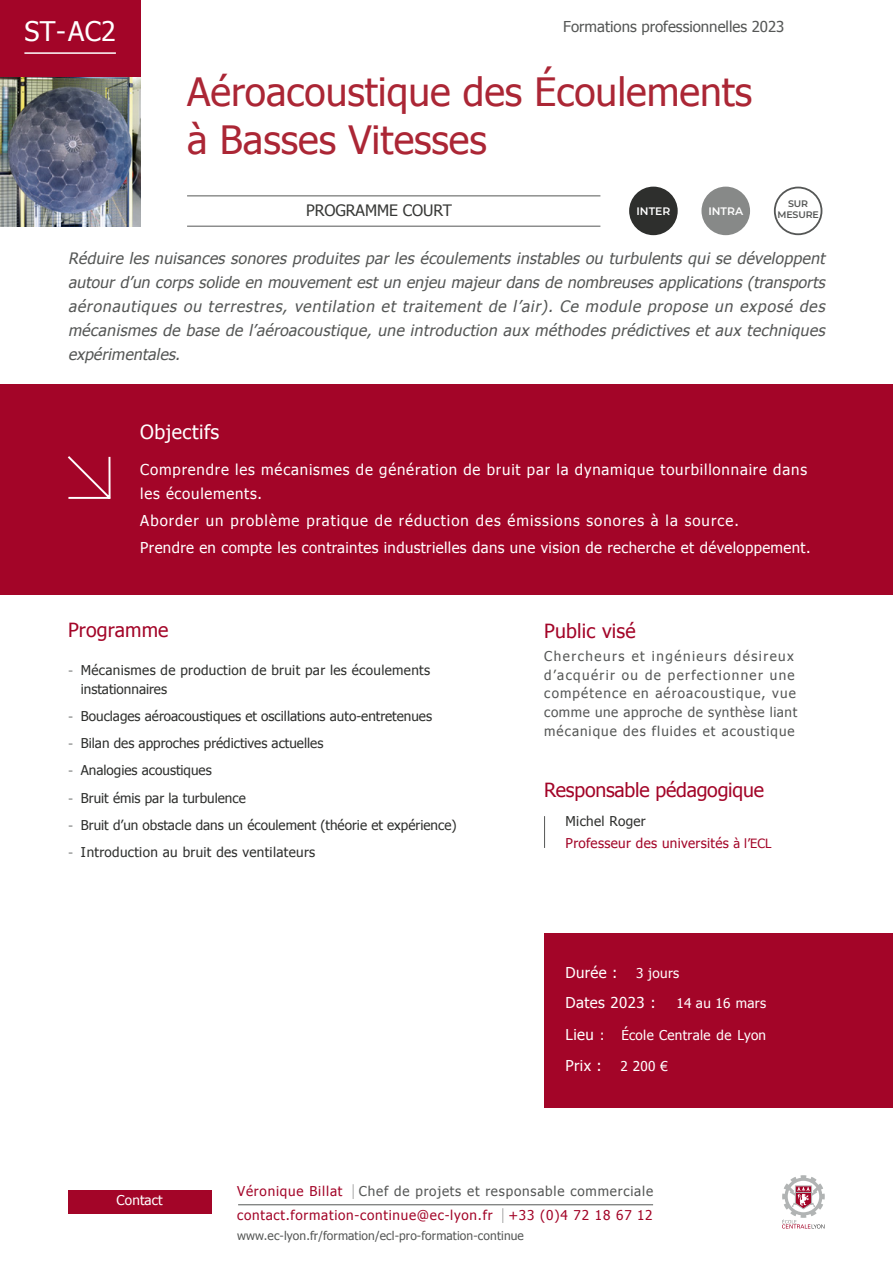
<style>
.page{position:relative;width:893px;height:1263px;background:#fff}
.page>*{position:absolute;margin:0;border:0;box-sizing:border-box;transform-origin:0 0}
.t1{font:39px/48px "Tahoma";color:#ab2635}
.t2{font:27px "Tahoma";color:#fff}
.t3{font:19.5px "Tahoma";letter-spacing:-.01em;color:#a30528}
.t4{font:19.5px "Tahoma";letter-spacing:.01em;color:#a30528}
.t5{font:19.5px "Tahoma";letter-spacing:.025em;color:#fff}
.t6{font:italic 15.75px/24px "Tahoma";color:#555756;text-align:justify}
.t7{font:15.75px "Tahoma";letter-spacing:-.005em;color:#383937}
.t8{font:15px/27px "Tahoma";letter-spacing:.025em;color:#fff}
.t9{font:15px/24px "Tahoma";letter-spacing:.055em;color:#fff}
.t10{font:15px "Tahoma";color:#555756}
.t11{font:13.5px/27.3px "Tahoma";color:#2e2f2d}
.t12{font:13.5px/18.8px "Tahoma";letter-spacing:.075em;color:#555756}
.t13{font:13.5px/18.8px "Tahoma";letter-spacing:.025em;color:#2e2f2d}
.t14{font:13.5px "Tahoma";letter-spacing:.045em;color:#a30528}
.t15{font:13.5px "Tahoma";letter-spacing:.025em;color:#fff}
.t16{font:13.5px/22.2px "Tahoma";letter-spacing:.025em;color:#a30528}
.t17{font:12px "Tahoma";letter-spacing:.01em;color:#555756}
.t18{font:600 10.8px "Montserrat";color:#fff}
.t19{font:600 9.45px/11.4px "Montserrat";letter-spacing:-.015em;color:#555756;text-align:center}
.s1{font-family:"Montserrat";font-weight:500;font-size:14.1px;color:#878988}
.s2{color:#2e2f2d}
.s3{font-size:12.75px}
.s4{font-size:13.5px}
.s5{color:#a30528}
.s6{font-family:"Montserrat";font-weight:500;font-size:21px;color:#000}
</style>
<div class="page">
<img style="left:0;top:77px;width:140px;height:149px">
<div style="left:0;top:385px;width:893px;height:210px;background:#a30528"></div>
<div style="left:0;top:0;width:140px;height:77px;background:#a30528"></div>
<div style="left:544px;top:933px;width:349px;height:175px;background:#a30528"></div>
<hr style="left:544px;top:816px;width:1px;height:32px;background:#555756">
<svg style="left:67px;top:456px;width:44px;height:43px"></svg>
<hr style="left:187px;top:196px;width:413px;height:1px;background:#555756">
<hr style="left:187px;top:226px;width:413px;height:1px;background:#555756">
<div style="left:630px;top:188px;width:47px;height:46px;background:#2e2f2d;border-radius:50%"></div>
<div style="left:629px;top:187px;width:49px;height:48px;border:2px solid #2e2f2d;border-radius:50%"></div>
<div style="left:702px;top:188px;width:47px;height:46px;background:#878988;border-radius:50%"></div>
<div style="left:701px;top:187px;width:49px;height:48px;border:2px solid #878988;border-radius:50%"></div>
<div style="left:774px;top:187px;width:48px;height:48px;border:2px solid #555756;border-radius:50%"></div>
<hr style="left:24px;top:52px;width:92px;height:2px;background:#fff">
<hr style="left:238px;top:1204px;width:415px;height:1px;background:#555756">
<div style="left:68px;top:1190px;width:143px;height:23px;background:#a30528"></div>
<svg style="left:782px;top:1175px;width:43px;height:53px"></svg>
<h2 class="t2" style="left:24px;top:13px;width:93px">ST-AC2</h2>
<p class="t10" style="left:563px;top:16px;width:223px">Formations professionnelles 2023</p>
<h1 class="t1" style="left:187px;top:66px;width:567px">Aéroacoustique des Écoulements à Basses Vitesses</h1>
<p class="t18" style="left:636px;top:203px;width:35px">INTER</p>
<p class="t18" style="left:708px;top:203px;width:36px">INTRA</p>
<p class="t19" style="left:777px;top:197px;width:43px">SUR<br>MESURE</p>
<p class="t7" style="left:306px;top:200px;width:147px">PROGRAMME COURT</p>
<p class="t6" style="left:68px;top:246px;width:762px">Réduire les nuisances sonores produites par les écoulements instables ou turbulents qui se développent autour d’un corps solide en mouvement est un enjeu majeur dans de nombreuses applications (transports aéronautiques ou terrestres, ventilation et traitement de l’air). Ce module propose un exposé des mécanismes de base de l’aéroacoustique, une introduction aux méthodes prédictives et aux techniques expérimentales.</p>
<p class="t5" style="left:140px;top:419px;width:80px">Objectifs</p>
<p class="t9" style="left:140px;top:456px;width:668px">Comprendre les mécanismes de génération de bruit par la dynamique tourbillonnaire dans les écoulements.</p>
<p class="t8" style="left:140px;top:506px;width:672px">Aborder un problème pratique de réduction des émissions sonores à la source.<br>Prendre en compte les contraintes industrielles dans une vision de recherche et développement.</p>
<p class="t4" style="left:68px;top:617px;width:102px">Programme</p>
<p class="t13" style="left:81px;top:660px;width:351px;text-indent:-13px"><span class="s1">‐</span> Mécanismes de production de bruit par les écoulements instationnaires</p>
<p class="t11" style="left:68px;top:702px;width:390px"><span class="s1">‐</span> Bouclages aéroacoustiques et oscillations auto-entretenues<br><span class="s1">‐</span> Bilan des approches prédictives actuelles<br><span class="s1">‐</span> Analogies acoustiques<br><span class="s1">‐</span> Bruit émis par la turbulence<br><span class="s1">‐</span> Bruit d’un obstacle dans un écoulement (théorie et expérience) <span class="s1">‐</span> Introduction au bruit des ventilateurs</p>
<p class="t4" style="left:544px;top:618px;width:93px">Public visé</p>
<p class="t12" style="left:544px;top:646px;width:254px">Chercheurs et ingénieurs désireux d’acquérir ou de perfectionner une compétence en aéroacoustique, vue comme une approche de synthèse liant mécanique des fluides et acoustique</p>
<p class="t3" style="left:544px;top:777px;width:221px">Responsable pédagogique</p>
<p class="t16" style="left:566px;top:809px;width:208px"><span class="s2">Michel Roger<br></span>Professeur des universités <span class="s3">à l’ECL</span></p>
<p class="t9" style="left:566px;top:960px;width:53px">Durée :</p>
<p class="t15" style="left:636px;top:964px;width:45px">3 jours</p>
<p class="t8" style="left:566px;top:988px;width:92px">Dates 2023 :</p>
<p class="t15" style="left:676px;top:994px;width:91px">14 au 16 mars</p>
<p class="t9" style="left:566px;top:1022px;width:40px">Lieu <span class="s4">:</span></p>
<p class="t15" style="left:621px;top:1026px;width:146px">École Centrale de Lyon</p>
<p class="t9" style="left:566px;top:1053px;width:38px">Prix :</p>
<p class="t15" style="left:621px;top:1057px;width:49px">2 200 €</p>
<p class="t15" style="left:117px;top:1191px;width:48px">Contact</p>
<p class="t12" style="left:237px;top:1181px;width:417px"><span class="s5">Véronique Billat</span> <span class="s6">I</span> Chef de projets et responsable commerciale</p>
<p class="t14" style="left:237px;top:1206px;width:417px">contact.formation-continue@ec-lyon.fr <span class="s6">I</span> +33 (0)4 72 18 67 12</p>
<p class="t17" style="left:237px;top:1227px;width:288px">www.ec-lyon.fr/formation/ecl-pro-formation-continue</p>
</div>
